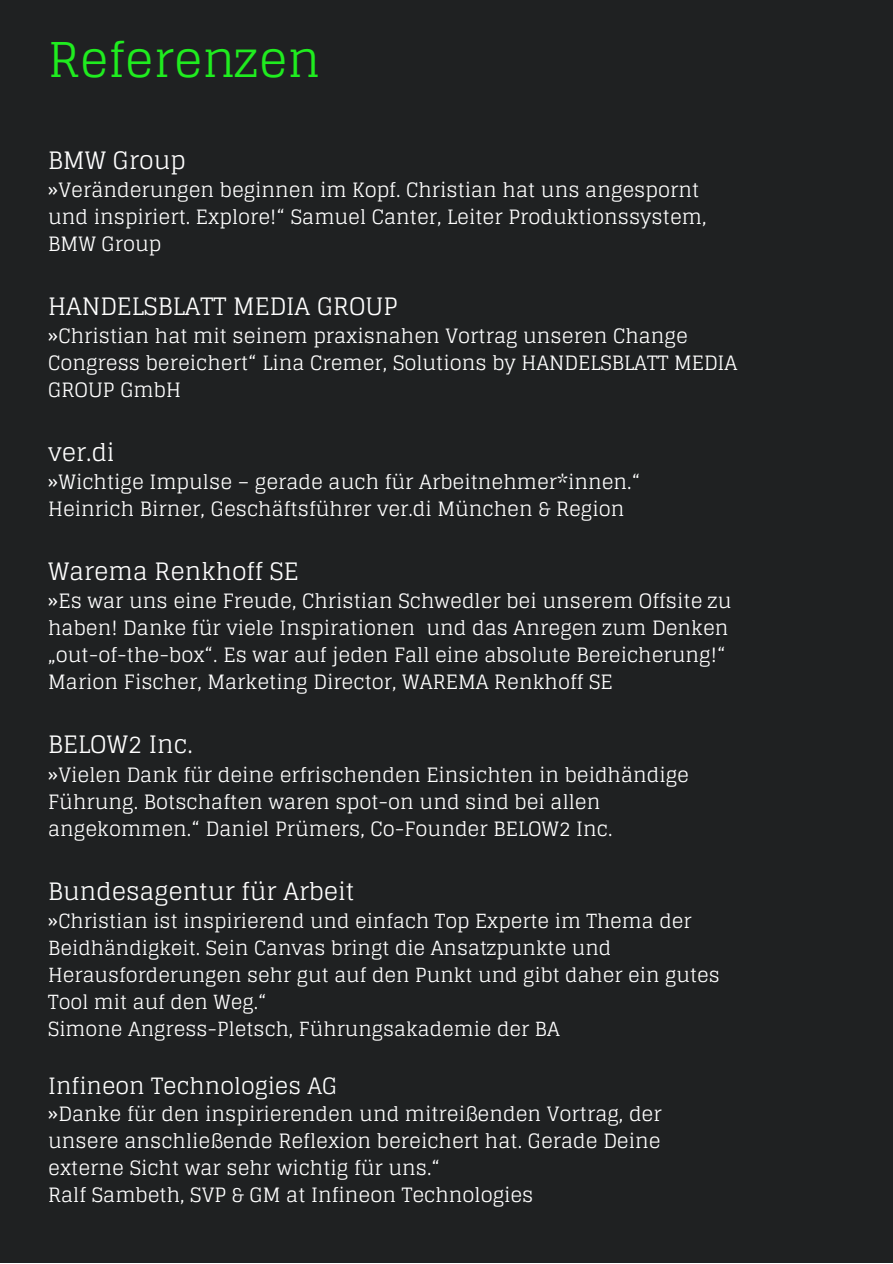
<style>
.page{position:relative;width:893px;height:1264px;background:#fff}
.page>*{position:absolute;margin:0;border:0;box-sizing:border-box;transform-origin:0 0}
.t1{font:48px "Glegoo";color:#1fec1f}
.t2{font:24px "Glegoo";color:#fff}
.t3{font:22.5px "Glegoo";color:#fff}
.t4{font:19.8px/27px "Glegoo";color:#fff}
.t5{font:19.5px/27px "Glegoo";color:#fff}
</style>
<div class="page">
<div style="left:0;top:0;width:892px;height:1262px;background:#1f2122"></div>
<h1 class="t1" style="left:48px;top:33px;width:274px">Referenzen</h1>
<p class="t2" style="left:48px;top:146px;width:139px">BMW Group</p>
<p class="t4" style="left:48px;top:176px;width:659px">»Veränderungen beginnen im Kopf. Christian hat uns angespornt und inspiriert. Explore!“ Samuel Canter, Leiter Produktionssystem,<br>BMW Group</p>
<p class="t2" style="left:48px;top:292px;width:351px">HANDELSBLATT MEDIA GROUP</p>
<p class="t4" style="left:48px;top:323px;width:690px">»Christian hat mit seinem praxisnahen Vortrag unseren Change<br>Congress bereichert“ Lina Cremer, Solutions by HANDELSBLATT MEDIA<br>GROUP GmbH</p>
<p class="t2" style="left:48px;top:439px;width:68px">ver.di</p>
<p class="t4" style="left:48px;top:469px;width:593px">»Wichtige Impulse – gerade auch für Arbeitnehmer*innen.“<br>Heinrich Birner, Geschäftsführer ver.di München &amp; Region</p>
<p class="t2" style="left:48px;top:558px;width:252px">Warema Renkhoff SE</p>
<p class="t4" style="left:48px;top:588px;width:684px">»Es war uns eine Freude, Christian Schwedler bei unserem Offsite zu haben! Danke für viele Inspirationen und das Anregen zum Denken „out-of-the-box“. Es war auf jeden Fall eine absolute Bereicherung!“ Marion Fischer, Marketing Director, WAREMA Renkhoff SE</p>
<p class="t2" style="left:48px;top:731px;width:146px">BELOW2 Inc.</p>
<p class="t4" style="left:48px;top:761px;width:642px">»Vielen Dank für deine erfrischenden Einsichten in beidhändige<br>Führung. Botschaften waren spot-on und sind bei allen angekommen.“ Daniel Prümers, Co-Founder BELOW2 Inc.</p>
<p class="t2" style="left:48px;top:877px;width:308px">Bundesagentur für Arbeit</p>
<p class="t5" style="left:48px;top:907px;width:673px">»Christian ist inspirierend und einfach Top Experte im Thema der Beidhändigkeit. Sein Canvas bringt die Ansatzpunkte und Herausforderungen sehr gut auf den Punkt und gibt daher ein gutes Tool mit auf den Weg.“<br>Simone Angress-Pletsch, Führungsakademie der BA</p>
<p class="t3" style="left:48px;top:1073px;width:291px">Infineon Technologies AG</p>
<p class="t4" style="left:48px;top:1100px;width:615px">»Danke für den inspirierenden und mitreißenden Vortrag, der unsere anschließende Reflexion bereichert hat. Gerade Deine externe Sicht war sehr wichtig für uns.“<br>Ralf Sambeth, SVP &amp; GM at Infineon Technologies</p>
</div>
